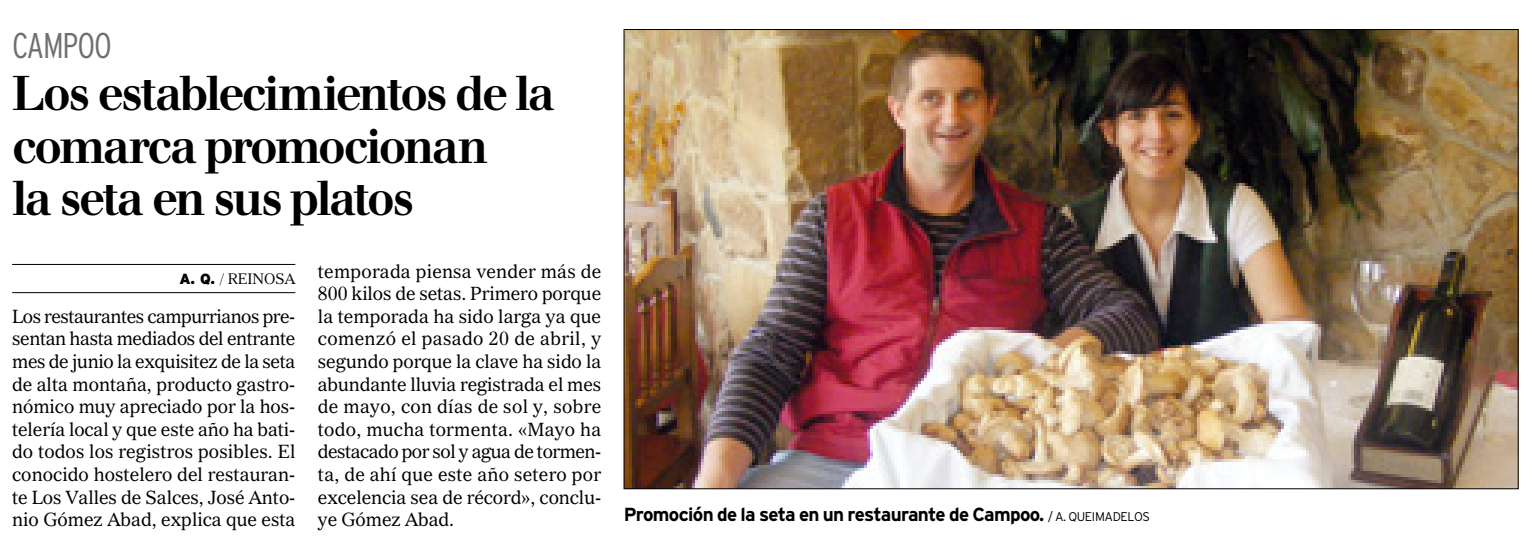
<style>
.page{position:relative;width:1533px;height:537px;background:#fff}
.page>*{position:absolute;margin:0;border:0;box-sizing:border-box;transform-origin:0 0}
.t1{font:500 48.3px/52.5px "Walbaum";letter-spacing:-.05em;color:#000;scale:.95 1}
.t2{font:300 condensed 35.7px "Interstate";letter-spacing:-.03em;color:#6f6f6f}
.t3{font:700 18.9px "Interstate";letter-spacing:-.035em;color:#000}
.t4{font:18.3px/22.5px "Imperial WT10 Roman";color:#000;text-align:justify;scale:.95 1}
.t5{font:14.7px "Imperial WT15 Roman";color:#000;scale:.95 1}
.s1{font-family:"Interstate";font-weight:900}
.s2{font-weight:300;font-size:12.6px}
</style>
<div class="page">
<hr style="left:12px;top:264px;width:283px;height:1px;background:#000">
<hr style="left:12px;top:292px;width:283px;height:1px;background:#000">
<img style="left:626px;top:31px;width:890px;height:456px">
<h2 class="t2" style="left:12px;top:32px;width:101px">CAMPOO</h2>
<h1 class="t1" style="left:12px;top:72px;width:573px">Los establecimientos de la comarca promocionan<br>la seta en sus platos</h1>
<p class="t5" style="left:179px;top:273px;width:124px"><span class="s1">A. Q.</span> / REINOSA</p>
<p class="t4" style="left:12px;top:307px;width:300px">Los restaurantes campurrianos pre&shy;sentan hasta mediados del entrante mes de junio la exquisitez de la seta de alta montaña, producto gastro&shy;nómico muy apreciado por la hos&shy;telería local y que este año ha bati&shy;do todos los registros posibles. El conocido hostelero del restauran&shy;te Los Valles de Salces, José Anto&shy;nio Gómez Abad, explica que esta</p>
<p class="t4" style="left:318px;top:262px;width:300px">temporada piensa vender más de 800 kilos de setas. Primero porque la temporada ha sido larga ya que comenzó el pasado 20 de abril, y segundo porque la clave ha sido la abundante lluvia registrada el mes de mayo, con días de sol y, sobre todo, mucha tormenta. «Mayo ha destacado por sol y agua de tormen&shy;ta, de ahí que este año setero por excelencia sea de récord», conclu&shy;ye Gómez Abad.</p>
<p class="t3" style="left:624px;top:506px;width:528px">Promoción de la seta en un restaurante de Campoo. <span class="s2">/ A. QUEIMADELOS</span></p>
</div>
